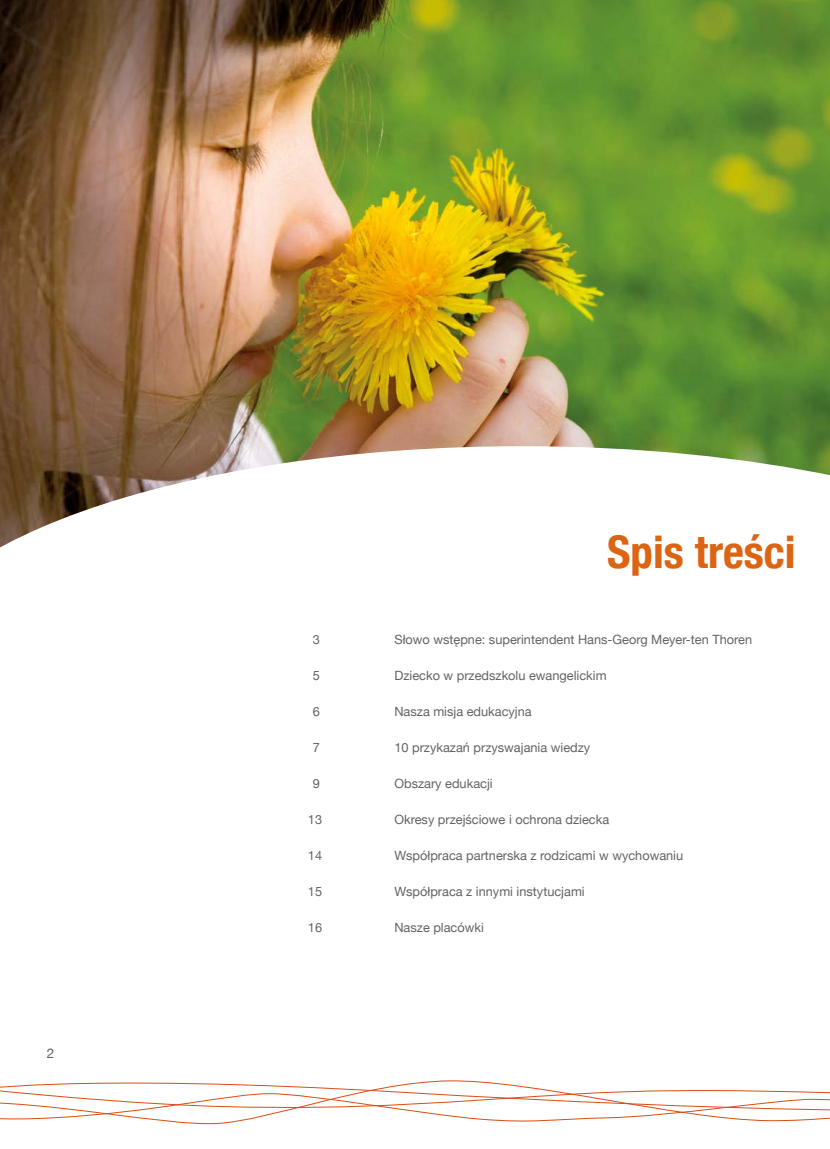
<style>
.page{position:relative;width:830px;height:1149px;background:#fff}
.page>*{position:absolute;margin:0;border:0;box-sizing:border-box;transform-origin:0 0}
.t1{font:700 condensed 45px "Helvetica Neue";color:#dc6413}
.t2{font:13.5px "Helvetica Neue";color:#646363}
.t3{font:12.75px "Helvetica Neue";color:#646363}
</style>
<div class="page">
<img style="left:0;top:0;width:829px;height:446px">
<svg style="left:0;top:446px;width:829px;height:102px"></svg>
<svg style="left:0;top:1080px;width:829px;height:45px"></svg>
<p class="t2" style="left:47px;top:1044px;width:9px">2</p>
<h1 class="t1" style="left:607px;top:524px;width:190px">Spis treści</h1>
<p class="t3" style="left:313px;top:631px;width:9px">3</p>
<p class="t3" style="left:394px;top:631px;width:359px">Słowo wstępne: superintendent Hans-Georg Meyer-ten Thoren</p>
<p class="t3" style="left:313px;top:667px;width:9px">5</p>
<p class="t3" style="left:394px;top:667px;width:213px">Dziecko w przedszkolu ewangelickim</p>
<p class="t3" style="left:313px;top:703px;width:9px">6</p>
<p class="t3" style="left:394px;top:703px;width:139px">Nasza misja edukacyjna</p>
<p class="t3" style="left:313px;top:739px;width:9px">7</p>
<p class="t3" style="left:394px;top:739px;width:197px">10 przykazań przyswajania wiedzy</p>
<p class="t3" style="left:313px;top:775px;width:9px">9</p>
<p class="t3" style="left:394px;top:775px;width:100px">Obszary edukacji</p>
<p class="t3" style="left:308px;top:811px;width:16px">13</p>
<p class="t3" style="left:394px;top:811px;width:216px">Okresy przejściowe i ochrona dziecka</p>
<p class="t3" style="left:308px;top:847px;width:16px">14</p>
<p class="t3" style="left:394px;top:847px;width:290px">Współpraca partnerska z rodzicami w wychowaniu</p>
<p class="t3" style="left:308px;top:883px;width:16px">15</p>
<p class="t3" style="left:394px;top:883px;width:192px">Współpraca z innymi instytucjami</p>
<p class="t3" style="left:308px;top:919px;width:16px">16</p>
<p class="t3" style="left:394px;top:919px;width:91px">Nasze placówki</p>
</div>
